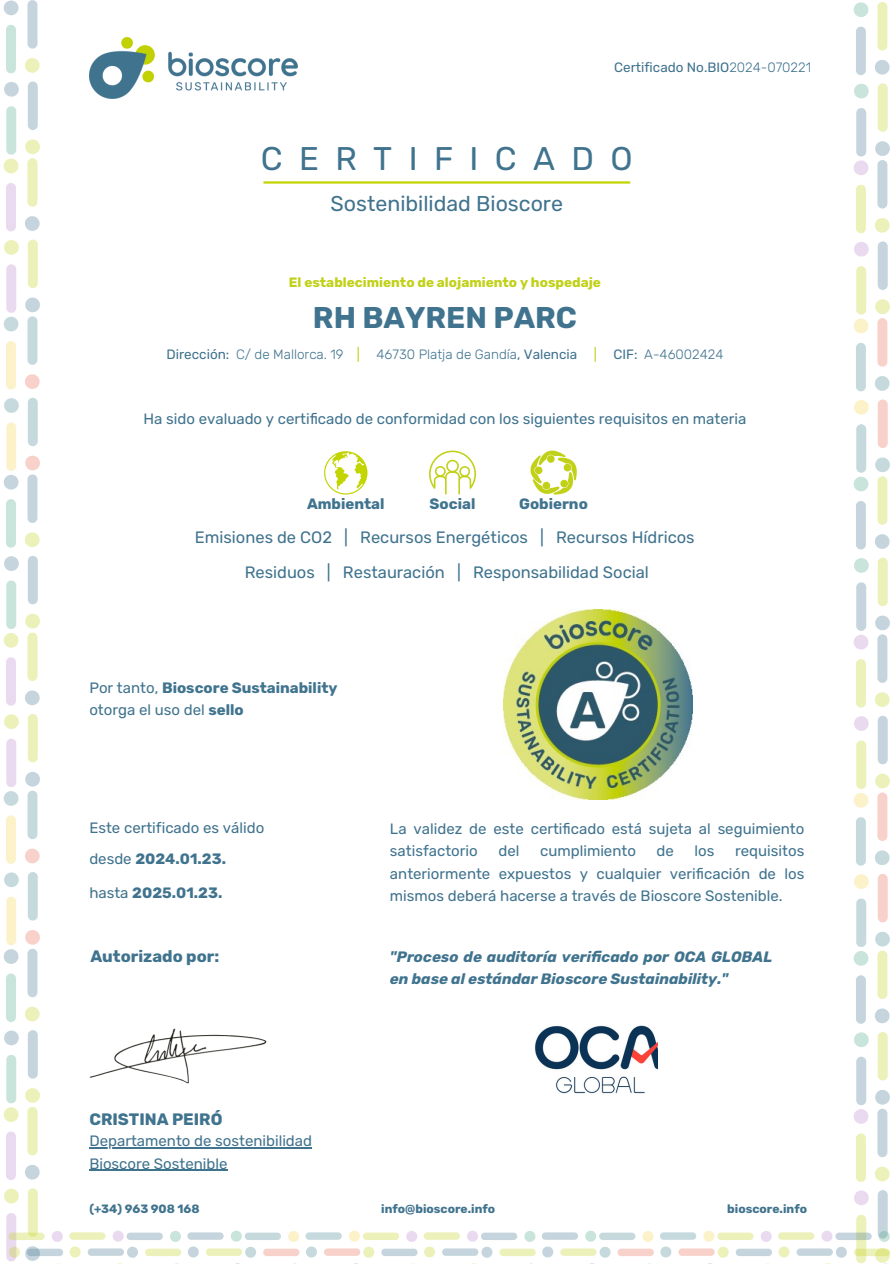
<style>
.page{position:relative;width:894px;height:1264px;background:#fff}
.page>*{position:absolute;margin:0;border:0;box-sizing:border-box;transform-origin:0 0}
.t1{font:32.7px "Rubik";letter-spacing:.5em;color:#40738e}
.t2{font:700 30px "Rubik";color:#40738e}
.t3{font:21.3px "Rubik";color:#40738e}
.t4{font:16.5px/35px "Rubik";color:#40738e;text-align:center}
.t5{font:700 16.5px "Rubik";color:#40738e}
.t6{font:15px/22.5px "Rubik";color:#40738e}
.t7{font:700 15px/22.5px "Rubik";color:#40738e}
.t8{font:italic 700 15px/22.5px "Rubik";color:#40738e}
.t9{font:300 13.5px "Rubik";color:#40738e}
.t10{font:700 13.5px "Rubik";color:#c1d118}
.t11{font:13.5px "Rubik";color:#40738e}
.t12{font:700 12px "Rubik";color:#40738e}
.s1{font-weight:300}
.s2{font-weight:400}
.s3{font-weight:400;color:#c1d118}
.s4{font-weight:700}
</style>
<div class="page">
<svg style="left:28px;top:556px;width:10px;height:48px"></svg>
<svg style="left:4px;top:556px;width:15px;height:15px"></svg>
<svg style="left:6px;top:499px;width:10px;height:48px"></svg>
<svg style="left:25px;top:532px;width:15px;height:15px"></svg>
<svg style="left:28px;top:714px;width:10px;height:48px"></svg>
<svg style="left:4px;top:714px;width:15px;height:15px"></svg>
<svg style="left:6px;top:657px;width:10px;height:48px"></svg>
<svg style="left:25px;top:613px;width:15px;height:68px"></svg>
<svg style="left:4px;top:580px;width:14px;height:67px"></svg>
<svg style="left:25px;top:690px;width:15px;height:15px"></svg>
<svg style="left:28px;top:872px;width:10px;height:48px"></svg>
<svg style="left:4px;top:872px;width:15px;height:15px"></svg>
<svg style="left:6px;top:815px;width:10px;height:48px"></svg>
<svg style="left:25px;top:772px;width:15px;height:67px"></svg>
<svg style="left:4px;top:738px;width:14px;height:67px"></svg>
<svg style="left:25px;top:848px;width:15px;height:15px"></svg>
<svg style="left:28px;top:81px;width:10px;height:49px"></svg>
<svg style="left:4px;top:82px;width:15px;height:15px"></svg>
<svg style="left:6px;top:25px;width:10px;height:48px"></svg>
<svg style="left:27px;top:0;width:10px;height:49px"></svg>
<svg style="left:4px;top:1px;width:14px;height:14px"></svg>
<svg style="left:25px;top:58px;width:15px;height:15px"></svg>
<svg style="left:28px;top:1030px;width:10px;height:48px"></svg>
<svg style="left:4px;top:1030px;width:15px;height:15px"></svg>
<svg style="left:6px;top:973px;width:10px;height:48px"></svg>
<svg style="left:25px;top:930px;width:15px;height:67px"></svg>
<svg style="left:4px;top:896px;width:14px;height:67px"></svg>
<svg style="left:25px;top:1006px;width:15px;height:15px"></svg>
<svg style="left:28px;top:240px;width:10px;height:48px"></svg>
<svg style="left:4px;top:240px;width:15px;height:15px"></svg>
<svg style="left:6px;top:183px;width:10px;height:48px"></svg>
<svg style="left:25px;top:139px;width:15px;height:68px"></svg>
<svg style="left:4px;top:106px;width:14px;height:67px"></svg>
<svg style="left:25px;top:216px;width:15px;height:15px"></svg>
<svg style="left:6px;top:1131px;width:10px;height:49px"></svg>
<svg style="left:25px;top:1088px;width:15px;height:67px"></svg>
<svg style="left:4px;top:1055px;width:14px;height:66px"></svg>
<svg style="left:25px;top:1165px;width:15px;height:14px"></svg>
<svg style="left:4px;top:422px;width:14px;height:67px"></svg>
<svg style="left:28px;top:398px;width:10px;height:48px"></svg>
<svg style="left:4px;top:398px;width:15px;height:15px"></svg>
<svg style="left:25px;top:455px;width:15px;height:68px"></svg>
<svg style="left:6px;top:341px;width:10px;height:48px"></svg>
<svg style="left:25px;top:297px;width:15px;height:68px"></svg>
<svg style="left:4px;top:264px;width:14px;height:67px"></svg>
<svg style="left:25px;top:374px;width:15px;height:15px"></svg>
<svg style="left:877px;top:557px;width:10px;height:49px"></svg>
<svg style="left:854px;top:558px;width:14px;height:15px"></svg>
<svg style="left:856px;top:501px;width:9px;height:48px"></svg>
<svg style="left:875px;top:534px;width:14px;height:15px"></svg>
<svg style="left:877px;top:715px;width:10px;height:49px"></svg>
<svg style="left:854px;top:716px;width:14px;height:15px"></svg>
<svg style="left:856px;top:659px;width:9px;height:48px"></svg>
<svg style="left:875px;top:615px;width:14px;height:68px"></svg>
<svg style="left:853px;top:582px;width:15px;height:67px"></svg>
<svg style="left:875px;top:692px;width:14px;height:15px"></svg>
<svg style="left:877px;top:874px;width:10px;height:48px"></svg>
<svg style="left:854px;top:874px;width:14px;height:15px"></svg>
<svg style="left:856px;top:817px;width:9px;height:48px"></svg>
<svg style="left:875px;top:773px;width:14px;height:68px"></svg>
<svg style="left:853px;top:740px;width:15px;height:67px"></svg>
<svg style="left:875px;top:850px;width:14px;height:15px"></svg>
<svg style="left:877px;top:83px;width:10px;height:49px"></svg>
<svg style="left:854px;top:84px;width:14px;height:14px"></svg>
<svg style="left:856px;top:27px;width:9px;height:48px"></svg>
<svg style="left:877px;top:2px;width:10px;height:48px"></svg>
<svg style="left:853px;top:2px;width:15px;height:15px"></svg>
<svg style="left:875px;top:60px;width:14px;height:15px"></svg>
<svg style="left:877px;top:1032px;width:10px;height:48px"></svg>
<svg style="left:854px;top:1032px;width:14px;height:15px"></svg>
<svg style="left:856px;top:975px;width:9px;height:48px"></svg>
<svg style="left:875px;top:931px;width:14px;height:68px"></svg>
<svg style="left:853px;top:898px;width:15px;height:67px"></svg>
<svg style="left:875px;top:1008px;width:14px;height:15px"></svg>
<svg style="left:877px;top:241px;width:10px;height:49px"></svg>
<svg style="left:854px;top:242px;width:14px;height:14px"></svg>
<svg style="left:856px;top:185px;width:9px;height:48px"></svg>
<svg style="left:875px;top:141px;width:14px;height:67px"></svg>
<svg style="left:853px;top:108px;width:15px;height:67px"></svg>
<svg style="left:875px;top:218px;width:14px;height:15px"></svg>
<svg style="left:856px;top:1133px;width:9px;height:48px"></svg>
<svg style="left:875px;top:1090px;width:14px;height:67px"></svg>
<svg style="left:853px;top:1056px;width:15px;height:67px"></svg>
<svg style="left:875px;top:1166px;width:14px;height:15px"></svg>
<svg style="left:853px;top:424px;width:15px;height:67px"></svg>
<svg style="left:877px;top:399px;width:10px;height:49px"></svg>
<svg style="left:854px;top:400px;width:14px;height:14px"></svg>
<svg style="left:875px;top:457px;width:14px;height:68px"></svg>
<svg style="left:856px;top:343px;width:9px;height:48px"></svg>
<svg style="left:875px;top:299px;width:14px;height:67px"></svg>
<svg style="left:853px;top:266px;width:15px;height:67px"></svg>
<svg style="left:875px;top:376px;width:14px;height:15px"></svg>
<svg style="left:4px;top:1188px;width:885px;height:76px"></svg>
<img style="left:89px;top:1028px;width:177px;height:55px">
<hr style="left:89px;top:1147px;width:223px;height:1px;background:#40738e">
<hr style="left:89px;top:1169px;width:138px;height:1px;background:#40738e">
<img style="left:89px;top:37px;width:208px;height:62px">
<img style="left:534px;top:1025px;width:123px;height:69px">
<hr style="left:263px;top:181px;width:367px;height:3px;background:#c2d500">
<svg style="left:429px;top:450px;width:47px;height:44px"></svg>
<svg style="left:324px;top:451px;width:43px;height:43px"></svg>
<svg style="left:530px;top:450px;width:46px;height:44px"></svg>
<img style="left:503px;top:609px;width:189px;height:190px">
<p class="t11" style="left:614px;top:60px;width:198px">Certificado No.BIO<span class="s1">2024-070221</span></p>
<p class="t1" style="left:261px;top:140px;width:373px">CERTIFICADO</p>
<h2 class="t3" style="left:330px;top:191px;width:234px">Sostenibilidad Bioscore</h2>
<h2 class="t10" style="left:289px;top:274px;width:313px">El establecimiento de alojamiento y hospedaje</h2>
<h2 class="t2" style="left:313px;top:301px;width:265px">RH BAYREN PARC</h2>
<h2 class="t9" style="left:166px;top:347px;width:558px"><span class="s2">Dirección:</span> C/ de Mallorca. 19 <span class="s3">|</span> 46730 Platja de Gandía<span class="s2">, Valencia</span> <span class="s3">|</span> <span class="s2">CIF:</span> A-46002424</h2>
<h2 class="t6" style="left:143px;top:407px;width:604px">Ha sido evaluado y certificado de conformidad con los siguientes requisitos en materia</h2>
<h2 class="t7" style="left:307px;top:492px;width:79px">Ambiental</h2>
<h2 class="t7" style="left:429px;top:492px;width:47px">Social</h2>
<h2 class="t7" style="left:519px;top:492px;width:70px">Gobierno</h2>
<h2 class="t4" style="left:195px;top:520px;width:501px">Emisiones de CO2 | Recursos Energéticos | Recursos Hídricos<br>Residuos | Restauración | Responsabilidad Social</h2>
<p class="t7" style="left:89px;top:676px;width:249px"><span class="s2">Por tanto,</span> Bioscore Sustainability <span class="s2">otorga el uso del</span> sello</p>
<p class="t6" style="left:89px;top:812px;width:176px;line-height:31px">Este certificado es válido desde <span class="s4">2024.01.23.</span></p>
<p class="t7" style="left:89px;top:881px;width:134px"><span class="s2">hasta</span> 2025.01.23.</p>
<p class="t5" style="left:90px;top:946px;width:130px">Autorizado por:</p>
<p class="t5" style="left:89px;top:1109px;width:135px">CRISTINA PEIRÓ</p>
<p class="t6" style="left:89px;top:1129px;width:224px">Departamento de sostenibilidad<br>Bioscore Sostenible</p>
<p class="t6" style="left:390px;top:817px;width:416px">La validez de este certificado está sujeta al seguimiento satisfactorio</p>
<p class="t6" style="left:390px;top:839px;width:416px;text-align:justify;text-indent:345px">requisitos anteriormente expuestos y cualquier verificación de los mismos deberá hacerse a través de Bioscore Sostenible.</p>
<p class="t6" style="left:498px;top:839px;width:22px">del</p>
<p class="t6" style="left:540px;top:839px;width:97px">cumplimiento</p>
<p class="t6" style="left:656px;top:839px;width:19px">de</p>
<p class="t6" style="left:694px;top:839px;width:21px">los</p>
<p class="t8" style="left:390px;top:945px;width:383px">"Proceso de auditoría verificado por OCA GLOBAL en base al estándar Bioscore Sustainability."</p>
<h3 class="t12" style="left:89px;top:1202px;width:112px">(+34) 963 908 168</h3>
<h3 class="t12" style="left:381px;top:1202px;width:115px">info@bioscore.info</h3>
<h3 class="t12" style="left:727px;top:1202px;width:81px">bioscore.info</h3>
</div>
